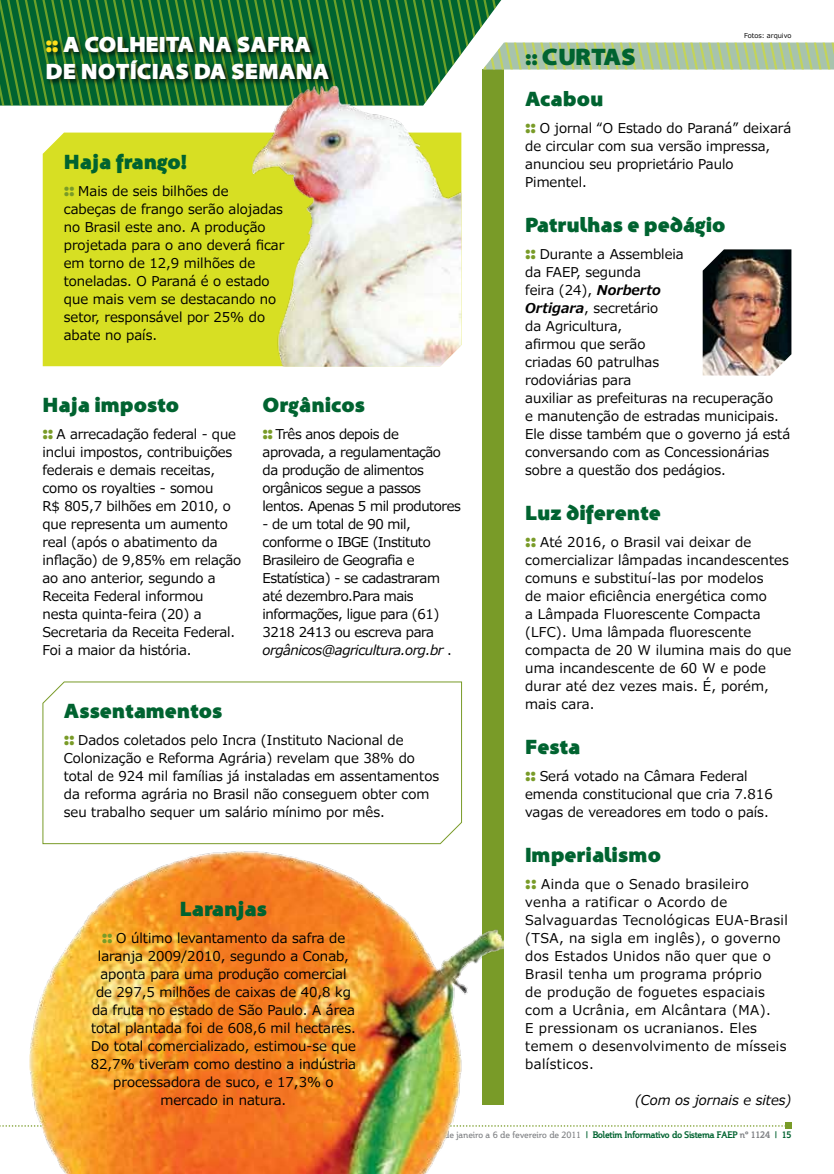
<style>
.page{position:relative;width:834px;height:1174px;background:#fff}
.page>*{position:absolute;margin:0;border:0;box-sizing:border-box;transform-origin:0 0}
.t1{font:900 24px "Santana";letter-spacing:-.02em;color:#006330}
.t2{font:900 22.35px/26.8px "Santana";color:#fff}
.t3{font:900 21px "Santana";color:#006330}
.t4{font:13.5px/18px "Meiryo";color:#000}
.t5{font:13.5px/18px "Meiryo";letter-spacing:.03em;color:#000}
.t6{font:13.5px/18px "Meiryo";letter-spacing:-.03em;color:#000}
.t7{font:italic 13.5px "Meiryo";color:#000}
.t8{font:9px "Steinem";color:#808285}
.t9{font:6.75px "Meiryo";color:#000}
.s1{color:#fedf1b}
.s2{font-family:"Santana";font-weight:900;font-size:18px;color:#799b28}
.s3{font-style:italic}
.s4{font-size:21px}
.s5{font-weight:700;font-style:italic}
.s6{font-weight:700;color:#006330}
.s7{font-weight:700}
</style>
<div class="page">
<svg style="left:0;top:1123px;width:791px;height:6px"></svg>
<svg style="left:43px;top:681px;width:419px;height:163px"></svg>
<div style="left:482px;top:70px;width:22px;height:1035px;background:#799b28"></div>
<svg style="left:0;top:0;width:833px;height:106px"></svg>
<div style="left:45px;top:35px;width:291px;height:51px;background:#000;opacity:.75"></div>
<div style="left:43px;top:133px;width:209px;height:233px;background:#d7df23"></div>
<img style="left:252px;top:86px;width:209px;height:281px">
<img style="left:30px;top:851px;width:474px;height:323px">
<img style="left:702px;top:249px;width:89px;height:126px">
<h2 class="t2" style="left:45px;top:32px;width:207px"><span class="s1">::</span> A colheita na saf</h2>
<h2 class="t2" style="left:45px;top:32px;width:282px;text-indent:234px">ra de notícias da semana</h2>
<h3 class="t3" style="left:64px;top:150px;width:125px">Haja frango!</h3>
<p class="t4" style="left:64px;top:182px;width:222px"><span class="s2">::</span> Mais de seis bilhões de<br>cabeças de frango serão alojadas no Brasil este ano. A produção projetada para o ano deverá ficar em torno de 12,9 milhões de toneladas. O Paraná é o estado que mais vem se destacando no setor, responsável por 25% do abate no país.</p>
<h3 class="t3" style="left:43px;top:393px;width:138px">Haja imposto</h3>
<p class="t4" style="left:43px;top:425px;width:200px"><span class="s2">::</span> A arrecadação federal - que inclui impostos, contribuições federais e demais receitas, como os royalties - somou<br>R$ 805,7 bilhões em 2010, o que representa um aumento real (após o abatimento da inflação) de 9,85% em relação ao ano anterior, segundo a<br>Receita Federal informou nesta quinta-feira (20) a<br>Secretaria da Receita Federal.<br>Foi a maior da história.</p>
<h3 class="t3" style="left:262px;top:393px;width:104px">Orgânicos</h3>
<p class="t6" style="left:262px;top:425px;width:200px"><span class="s2">::</span> Três anos depois de aprovada, a regulamentação<br>da produção de alimentos orgânicos segue a passos lentos. Apenas 5 mil produtores</p>
<p class="t6" style="left:262px;top:515px;width:191px">- de um total de 90 mil, conforme o IBGE (Instituto<br>Brasileiro de Geografia e<br>Estatística) - se cadastraram até dezembro.Para mais informações, ligue para (61)<br>3218 2413 ou escreva para <span class="s3">orgânicos@agricultura.org.br</span> .</p>
<h3 class="t3" style="left:64px;top:699px;width:160px">Assentamentos</h3>
<p class="t4" style="left:64px;top:731px;width:377px"><span class="s2">::</span> Dados coletados pelo Incra (Instituto Nacional de Colonização e Reforma Agrária) revelam que 38% do total de 924 mil famílias já instaladas em assentamentos da reforma agrária no Brasil não conseguem obter com seu trabalho sequer um salário mínimo por mês.</p>
<h3 class="t3" style="left:180px;top:897px;width:89px">Laranjas</h3>
<p class="t4" style="left:91px;top:929px;width:267px;text-align:center"><span class="s2">::</span> O último levantamento da safra de laranja 2009/2010, segundo a Conab, aponta para uma produção comercial de 297,5 milhões de caixas de 40,8 kg da fruta no estado de São Paulo. A área total plantada foi de 608,6 mil hectares.<br>Do total comercializado, estimou-se que 82,7% tiveram como destino a indústria processadora de suco, e 17,3% o mercado in natura.</p>
<h1 class="t1" style="left:525px;top:44px;width:95px"><span class="s4">::</span> curtas</h1>
<p class="t9" style="left:744px;top:31px;width:49px">Fotos: arquivo</p>
<h3 class="t3" style="left:525px;top:87px;width:80px">Acabou</h3>
<p class="t4" style="left:525px;top:119px;width:267px"><span class="s2">::</span> O jornal “O Estado do Paraná” deixará de circular com sua versão impressa, anunciou seu proprietário Paulo<br>Pimentel.</p>
<h3 class="t3" style="left:525px;top:213px;width:202px">Patrulhas e pedágio</h3>
<p class="t4" style="left:525px;top:245px;width:266px"><span class="s2">::</span> Durante a Assembleia<br>da FAEP, segunda<br>feira (24), <span class="s5">Norberto<br>Ortigara</span>, secretário<br>da Agricultura,<br>afirmou que serão<br>criadas 60 patrulhas<br>rodoviárias para<br>auxiliar as prefeituras na recuperação<br>e manutenção de estradas municipais.<br>Ele disse também que o governo já está conversando com as Concessionárias sobre a questão dos pedágios.</p>
<h3 class="t3" style="left:525px;top:501px;width:137px">Luz diferente</h3>
<p class="t4" style="left:525px;top:533px;width:268px"><span class="s2">::</span> Até 2016, o Brasil vai deixar de comercializar lâmpadas incandescentes comuns e substituí-las por modelos<br>de maior eficiência energética como<br>a Lâmpada Fluorescente Compacta (LFC). Uma lâmpada fluorescente compacta de 20 W ilumina mais do que uma incandescente de 60 W e pode durar até dez vezes mais. É, porém, mais cara.</p>
<h3 class="t3" style="left:525px;top:735px;width:57px">Festa</h3>
<p class="t4" style="left:525px;top:767px;width:249px"><span class="s2">::</span> Será votado na Câmara Federal emenda constitucional que cria 7.816 vagas de vereadores em todo o país.</p>
<h3 class="t3" style="left:525px;top:843px;width:137px">Imperialismo</h3>
<p class="t5" style="left:525px;top:875px;width:264px"><span class="s2">::</span> Ainda que o Senado brasileiro venha a ratificar o Acordo de<br>Salvaguardas Tecnológicas EUA-Brasil (TSA, na sigla em inglês), o governo dos Estados Unidos não quer que o<br>Brasil tenha um programa próprio<br>de produção de foguetes espaciais com a Ucrânia, em Alcântara (MA).<br>E pressionam os ucranianos. Eles temem o desenvolvimento de mísseis balísticos.</p>
<p class="t7" style="left:635px;top:1090px;width:158px">(Com os jornais e sites)</p>
<p class="t8" style="left:387px;top:1130px;width:406px">semana de 31 de janeiro a 6 de fevereiro de 2011 <span class="s6">| Boletim Informativo do Sistema FAEP</span> <span class="s7">nº 1124</span> <span class="s6">| 15</span></p>
</div>
